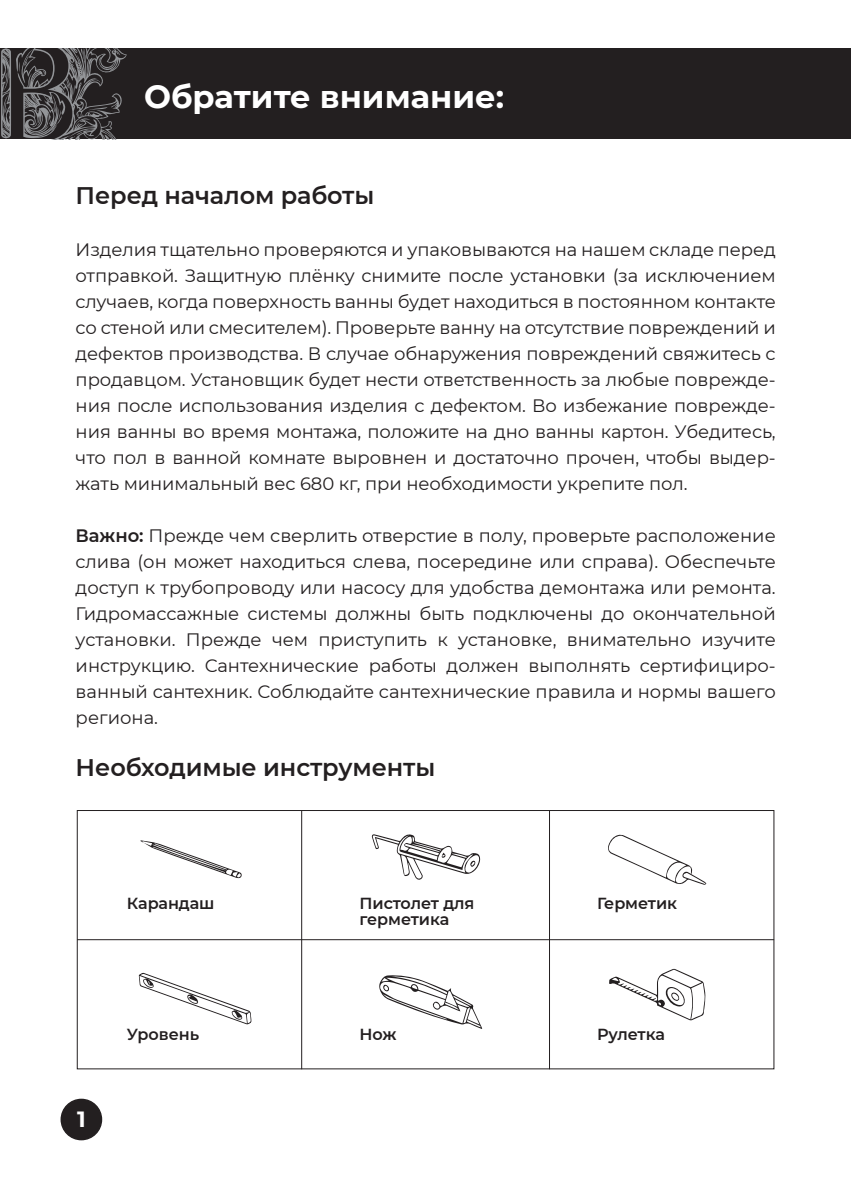
<style>
.page{position:relative;width:851px;height:1191px;background:#fff}
.page>*{position:absolute;margin:0;border:0;box-sizing:border-box;transform-origin:0 0}
.t1{font:700 32px "Montserrat";color:#fff}
.t2{font:600 24px "Montserrat";letter-spacing:-.005em;color:#231f20}
.t3{font:700 22px "Montserrat";color:#fff}
.t4{font:18px/26px "Montserrat";letter-spacing:-.005em;color:#231f20;text-align:justify}
.t5{font:600 16px "Montserrat";letter-spacing:-.005em;color:#231f20}
.s1{font-weight:600}
</style>
<div class="page">
<div style="left:0;top:49px;width:850px;height:90px;background:#231f20"></div>
<div style="left:61px;top:1099px;width:40px;height:40px;background:#231f20;border-radius:50%"></div>
<div style="left:61px;top:1098px;width:41px;height:42px;border:1px solid #231f20;border-radius:50%"></div>
<svg style="left:1px;top:49px;width:126px;height:91px"></svg>
<svg style="left:139px;top:972px;width:113px;height:52px"></svg>
<svg style="left:140px;top:840px;width:102px;height:38px"></svg>
<svg style="left:608px;top:834px;width:98px;height:51px"></svg>
<svg style="left:371px;top:834px;width:109px;height:46px"></svg>
<svg style="left:379px;top:975px;width:103px;height:54px"></svg>
<svg style="left:609px;top:968px;width:96px;height:52px"></svg>
<div style="left:77px;top:810px;width:697px;height:259px;border:1px solid #231f20"></div>
<hr style="left:301px;top:811px;width:1px;height:258px;background:#231f20">
<hr style="left:549px;top:811px;width:1px;height:258px;background:#231f20">
<hr style="left:77px;top:939px;width:697px;height:1px;background:#231f20">
<h1 class="t1" style="left:144px;top:73px;width:361px">Обратите внимание:</h1>
<h2 class="t2" style="left:76px;top:179px;width:300px">Перед началом работы</h2>
<p class="t4" style="left:76px;top:236px;width:701px">Изделия тщательно проверяются и упаковываются на нашем складе перед отправкой. Защитную плёнку снимите после установки (за исключением случаев, когда поверхность ванны будет находиться в постоянном контакте со стеной или смесителем). Проверьте ванну на отсутствие повреждений и дефектов производства. В случае обнаружения повреждений свяжитесь с продавцом. Установщик будет нести ответственность за любые поврежде&shy;ния после использования изделия с дефектом. Во избежание поврежде&shy;ния ванны во время монтажа, положите на дно ванны картон. Убедитесь, что пол в ванной комнате выровнен и достаточно прочен, чтобы выдер&shy;жать минимальный вес 680 кг, при необходимости укрепите пол.</p>
<p class="t4" style="left:76px;top:522px;width:701px"><span class="s1">Важно:</span> Прежде чем сверлить отверстие в полу, проверьте расположение слива (он может находиться слева, посередине или справа). Обеспечьте доступ к трубопроводу или насосу для удобства демонтажа или ремонта.<br>Гидромассажные системы должны быть подключены до окончательной установки. Прежде чем приступить к установке, внимательно изучите инструкцию. Сантехнические работы должен выполнять сертифициро&shy;ванный сантехник. Соблюдайте сантехнические правила и нормы вашего региона.</p>
<h2 class="t2" style="left:76px;top:751px;width:361px">Необходимые инструменты</h2>
<p class="t5" style="left:127px;top:892px;width:89px">Карандаш</p>
<p class="t5" style="left:359px;top:892px;width:116px">Пистолет для</p>
<p class="t5" style="left:597px;top:892px;width:81px">Герметик</p>
<p class="t5" style="left:359px;top:908px;width:91px">герметика</p>
<p class="t3" style="left:77px;top:1103px;width:10px">1</p>
<p class="t5" style="left:127px;top:1023px;width:74px">Уровень</p>
<p class="t5" style="left:359px;top:1023px;width:39px">Нож</p>
<p class="t5" style="left:597px;top:1023px;width:69px">Рулетка</p>
</div>
